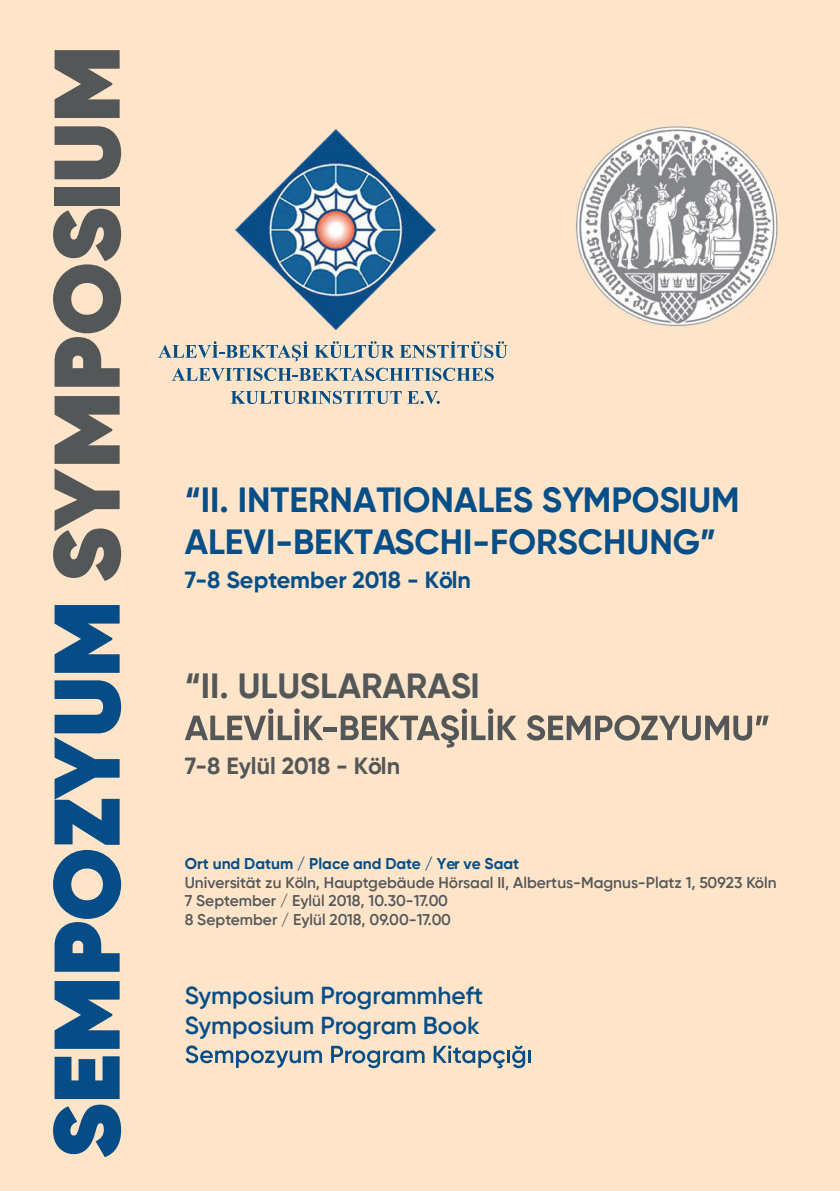
<style>
.page{position:relative;width:840px;height:1191px;background:#fff}
.page>*{position:absolute;margin:0;border:0;box-sizing:border-box;transform-origin:0 0}
.t1{font:800 92.8px "Gilroy";color:#064d87}
.t2{font:700 35px/42px "Gilroy";color:#064e87}
.t3{font:700 35px "Gilroy";color:#545758}
.t4{font:600 24.6px/29.4px "Gilroy";color:#064d87}
.t5{font:700 23.4px "Gilroy";color:#064e87}
.t6{font:700 23.4px "Gilroy";color:#545758}
.t7{font:600 15.6px/18.6px "Gilroy";color:#545758}
.t8{font:700 15.6px "Gilroy";color:#064d87}
.s1{color:#545758}
</style>
<div class="page">
<div style="left:0;top:0;width:839px;height:1191px;background:#fee5ca"></div>
<img style="left:576px;top:126px;width:202px;height:200px">
<svg style="left:158px;top:341px;width:150px;height:20px"></svg>
<svg style="left:314px;top:341px;width:193px;height:17px"></svg>
<svg style="left:172px;top:368px;width:321px;height:13px"></svg>
<svg style="left:230px;top:391px;width:171px;height:13px"></svg>
<svg style="left:407px;top:391px;width:32px;height:13px"></svg>
<img style="left:234px;top:129px;width:203px;height:202px">
<svg style="left:185px;top:1045px;width:137px;height:23px"></svg>
<svg style="left:331px;top:1045px;width:93px;height:23px"></svg>
<svg style="left:433px;top:1045px;width:97px;height:23px"></svg>
<svg style="left:185px;top:708px;width:138px;height:32px"></svg>
<hr style="left:323px;top:727px;width:13px;height:4px;background:#545758">
<svg style="left:340px;top:708px;width:176px;height:40px"></svg>
<svg style="left:526px;top:715px;width:242px;height:25px"></svg>
<h1 class="t1" style="left:48px;top:1158px;width:1114px;rotate:-90deg">SEMPOZYUM <span class="s1">SYMPOSIUM</span></h1>
<h2 class="t2" style="left:185px;top:481px;width:556px">“II. INTERNATIONALES SYMPOSIUM<br>ALEVI-BEKTASCHI-FORSCHUNG”</h2>
<h3 class="t5" style="left:185px;top:570px;width:288px">7-8 September 2018 - Köln</h3>
<h2 class="t3" style="left:185px;top:671px;width:296px">“II. ULUSLARARASI</h2>
<h3 class="t6" style="left:185px;top:756px;width:217px">7-8 Eylül 2018 - Köln</h3>
<p class="t8" style="left:185px;top:857px;width:336px">Ort und Datum / Place and Date / Yer ve Saat</p>
<p class="t7" style="left:184px;top:874px;width:593px">Universität zu Köln, Hauptgebäude Hörsaal II, Albertus-Magnus-Platz 1, 50923 Köln<br>7 September / Eylül 2018, 10.30-17.00<br>8 September / Eylül 2018, 09.00-17.00</p>
<h3 class="t4" style="left:185px;top:982px;width:300px">Symposium Programmheft<br>Symposium Program Book</h3>
</div>
